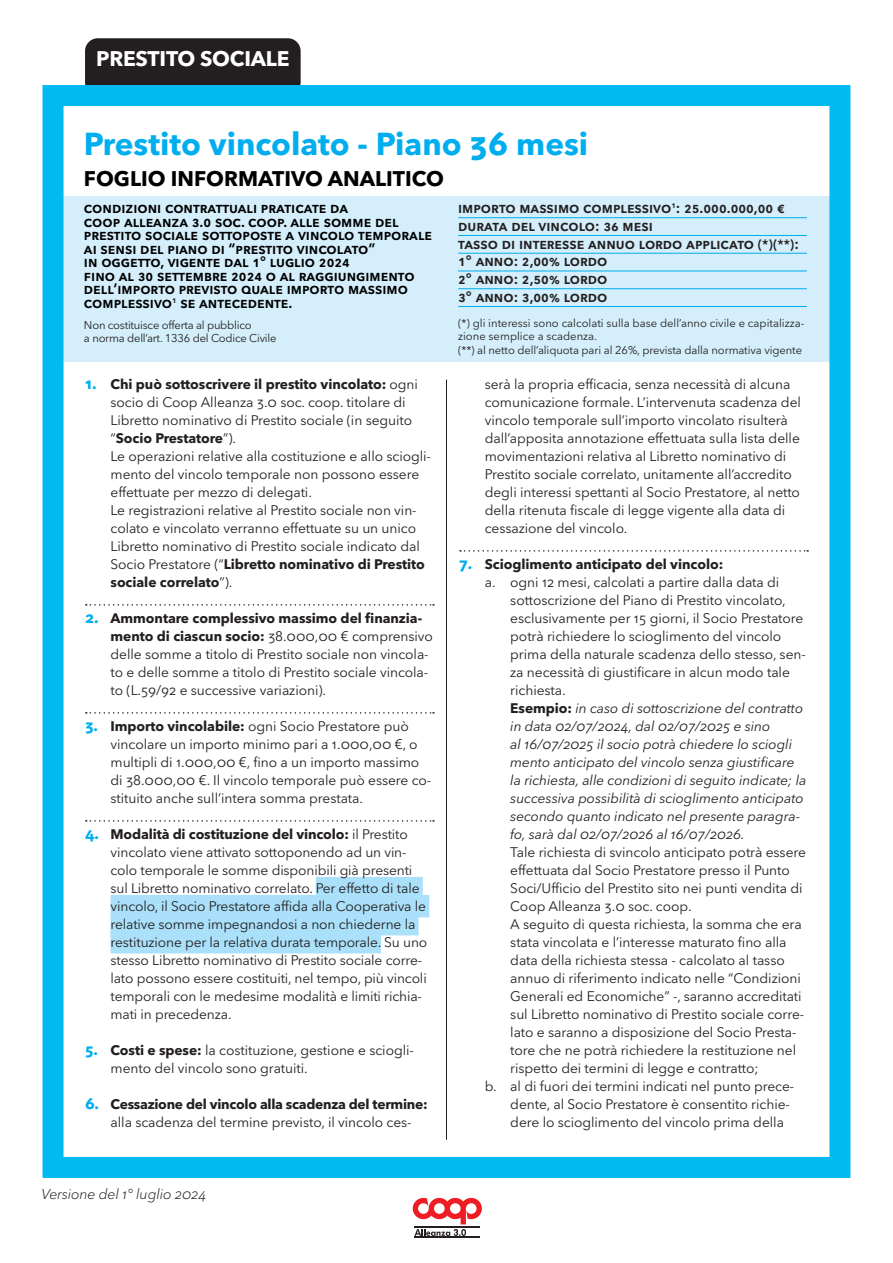
<style>
.page{position:relative;width:893px;height:1263px;background:#fff}
.page>*{position:absolute;margin:0;border:0;box-sizing:border-box;transform-origin:0 0}
.t1{font:700 31.5px "Avenir Next LT Pro";color:#00aeef}
.t2{font:700 21px "Avenir Next LT Pro";color:#000}
.t3{font:700 21px "Avenir Next LT Pro";letter-spacing:-.01em;color:#fff}
.t4{font:600 15px/13.5px "Avenir Next LT Pro";color:#000}
.t5{font:600 15px/17.7px "Avenir Next LT Pro";color:#231f20}
.t6{font:italic 300 14.25px "Avenir Next LT Pro";letter-spacing:-.01em;color:#231f20}
.t7{font:13.8px/18px "Avenir Next LT Pro";letter-spacing:-.005em;color:#231f20}
.t8{font:italic 13.8px "Avenir Next LT Pro";letter-spacing:-.005em;color:#231f20}
.t9{font:700 13.8px "Avenir Next LT Pro";letter-spacing:-.005em;color:#231f20}
.t10{font:12px "Avenir Next LT Pro";color:#231f20}
.t11{font:11.25px/13.5px "Avenir Next LT Pro";letter-spacing:-.01em;color:#231f20}
.s1{font-size:13.5px}
.s2{font-weight:700;font-size:15px;color:#00aeef}
.s3{font-weight:700}
.s4{font-size:15px;color:#00aeef}
.s5{font-weight:700;font-style:normal}
</style>
<div class="page">
<div style="left:57px;top:196px;width:782px;height:166px;background:#d4effb"></div>
<svg style="left:86px;top:604px;width:348px;height:2px"></svg>
<svg style="left:86px;top:712px;width:348px;height:2px"></svg>
<svg style="left:86px;top:820px;width:348px;height:2px"></svg>
<div style="left:316px;top:877px;width:107px;height:22px;background:#aae0f9"></div>
<div style="left:111px;top:895px;width:318px;height:22px;background:#aae0f9"></div>
<div style="left:111px;top:913px;width:308px;height:22px;background:#aae0f9"></div>
<div style="left:111px;top:931px;width:270px;height:22px;background:#aae0f9"></div>
<svg style="left:460px;top:550px;width:348px;height:2px"></svg>
<hr style="left:458px;top:217px;width:349px;height:1px;background:#00aeef">
<hr style="left:458px;top:235px;width:349px;height:1px;background:#00aeef">
<hr style="left:458px;top:253px;width:349px;height:1px;background:#00aeef">
<hr style="left:458px;top:271px;width:349px;height:1px;background:#00aeef">
<hr style="left:458px;top:288px;width:349px;height:1px;background:#00aeef">
<hr style="left:458px;top:306px;width:349px;height:1px;background:#00aeef">
<hr style="left:446px;top:380px;width:1px;height:760px;background:#231f20">
<div style="left:85px;top:38px;width:216px;height:57px;background:#231f20;border-radius:13px"></div>
<div style="left:43px;top:85px;width:807px;height:1093px;border:21px solid #00baf1"></div>
<hr style="left:414px;top:1237px;width:66px;height:1px;background:#231f20">
<svg style="left:413px;top:1198px;width:69px;height:38px"></svg>
<h2 class="t3" style="left:96px;top:46px;width:195px">PRESTITO SOCIALE</h2>
<h1 class="t1" style="left:84px;top:124px;width:506px">Prestito vincolato - Piano 36 mesi</h1>
<h2 class="t2" style="left:84px;top:166px;width:361px">FOGLIO INFORMATIVO ANALITICO</h2>
<p class="t4" style="left:84px;top:201px;width:350px">condizioni contrattuali praticate da<br>coop alleanza 3.0 soc. coop. alle somme del prestito sociale sottoposte a vincolo temporale ai sensi del piano di “prestito vincolato”<br>in oggetto, vigente dal 1° luglio 2024<br>fino al 30 settembre 2024 o al raggiungimento dell’importo previsto quale importo massimo complessivo<sup>1</sup> se antecedente.</p>
<p class="t11" style="left:84px;top:318px;width:194px">Non costituisce offerta al pubblico<br>a norma dell’art. 1336 del Codice Civile</p>
<p class="t5" style="left:458px;top:199px;width:342px">importo massimo complessivo<sup>1</sup>: 25.000.000,00 € durata del vincolo: 36 mesi<br>tasso di interesse annuo lordo applicato <span class="s1">(*)(**)</span>:<br>1° anno: 2,00% lordo<br>2° anno: 2,50% lordo<br>3° anno: 3,00% lordo</p>
<p class="t11" style="left:458px;top:316px;width:348px">(*) gli interessi sono calcolati sulla base dell’anno civile e capitalizza&shy;zione semplice a scadenza.<br>(**) al netto dell’aliquota pari al 26%, prevista dalla normativa vigente</p>
<p class="t7" style="left:111px;top:375px;width:322px;text-indent:-26px"><span class="s2">1.</span> <span class="s3">Chi può sottoscrivere il prestito vincolato:</span> ogni socio di Coop Alleanza 3.0 soc. coop. titolare di Libretto nominativo di Prestito sociale (in seguito “<span class="s3">Socio Prestatore</span>”).<br>Le operazioni relative alla costituzione e allo sciogli&shy;mento del vincolo temporale non possono essere effettuate per mezzo di delegati.<br>Le registrazioni relative al Prestito sociale non vin&shy;colato e vincolato verranno effettuate su un unico Libretto nominativo di Prestito sociale indicato dal Socio Prestatore (“<span class="s3">Libretto nominativo di Prestito sociale correlato</span>”).</p>
<p class="t7" style="left:111px;top:609px;width:324px;text-indent:-26px"><span class="s2">2.</span> <span class="s3">Ammontare complessivo massimo del finanzia&shy;mento di ciascun socio:</span> 38.000,00 € comprensivo delle somme a titolo di Prestito sociale non vincola&shy;to e delle somme a titolo di Prestito sociale vincola&shy;to (L.59/92 e successive variazioni).</p>
<p class="t7" style="left:111px;top:717px;width:322px;text-indent:-26px"><span class="s2">3.</span> <span class="s3">Importo vincolabile:</span> ogni Socio Prestatore può vincolare un importo minimo pari a 1.000,00 €, o multipli di 1.000,00 €, fino a un importo massimo di 38.000,00 €. Il vincolo temporale può essere co&shy;stituito anche sull’intera somma prestata.</p>
<p class="t7" style="left:111px;top:825px;width:318px;text-indent:-26px"><span class="s2">4.</span> <span class="s3">Modalità di costituzione del vincolo:</span> il Prestito vincolato viene attivato sottoponendo ad un vin&shy;colo temporale le somme disponibili già presenti sul Libretto nominativo correlato. Per effetto di tale vincolo, il Socio Prestatore affida alla Cooperativa le relative somme impegnandosi a non chiederne la restituzione per la relativa durata temporale. Su uno stesso Libretto nominativo di Prestito sociale corre&shy;lato possono essere costituiti, nel tempo, più vincoli temporali con le medesime modalità e limiti richia&shy;mati in precedenza.</p>
<p class="t7" style="left:111px;top:1041px;width:305px;text-indent:-26px"><span class="s2">5.</span> <span class="s3">Costi e spese:</span> la costituzione, gestione e sciogli&shy;mento del vincolo sono gratuiti.</p>
<p class="t7" style="left:111px;top:1095px;width:319px;text-indent:-26px"><span class="s2">6.</span> <span class="s3">Cessazione del vincolo alla scadenza del termine: </span>alla scadenza del termine previsto, il vincolo ces-</p>
<p class="t6" style="left:41px;top:1185px;width:166px">Versione del 1° luglio 2024</p>
<p class="t10" style="left:43px;top:1187px;width:157px">Versione del 2 gennaio 2024</p>
<p class="t7" style="left:485px;top:375px;width:318px">serà la propria efficacia, senza necessità di alcuna comunicazione formale. L’intervenuta scadenza del vincolo temporale sull’importo vincolato risulterà dall’apposita annotazione effettuata sulla lista delle movimentazioni relativa al Libretto nominativo di Prestito sociale correlato, unitamente all’accredito degli interessi spettanti al Socio Prestatore, al netto della ritenuta fiscale di legge vigente alla data di cessazione del vincolo.</p>
<p class="t9" style="left:459px;top:555px;width:266px"><span class="s4">7.</span> Scioglimento anticipato del vincolo:</p>
<p class="t7" style="left:485px;top:573px;width:296px">a. ogni 12 mesi, calcolati a partire dalla data di</p>
<p class="t7" style="left:510px;top:591px;width:277px">sottoscrizione del Piano di Prestito vincolato,</p>
<p class="t7" style="left:510px;top:609px;width:295px">esclusivamente per 15 giorni, il Socio Prestatore</p>
<p class="t7" style="left:510px;top:627px;width:273px">potrà richiedere lo scioglimento del vincolo</p>
<p class="t7" style="left:510px;top:645px;width:297px">prima della naturale scadenza dello stesso, sen-</p>
<p class="t7" style="left:510px;top:663px;width:281px">za necessità di giustificare in alcun modo tale</p>
<p class="t7" style="left:510px;top:681px;width:57px">richiesta.</p>
<p class="t8" style="left:510px;top:700px;width:294px"><span class="s5">Esempio:</span> in caso di sottoscrizione del contratto</p>
<p class="t8" style="left:510px;top:717px;width:262px">in data 02/07/2024, dal 02/07/2025 e sino</p>
<p class="t8" style="left:510px;top:736px;width:283px">al 16/07/2025 il socio potrà chiedere lo sciogli</p>
<p class="t8" style="left:510px;top:753px;width:286px">mento anticipato del vincolo senza giustificare</p>
<p class="t8" style="left:510px;top:771px;width:298px">la richiesta, alle condizioni di seguito indicate; la</p>
<p class="t8" style="left:510px;top:789px;width:295px">successiva possibilità di scioglimento anticipato</p>
<p class="t8" style="left:510px;top:807px;width:291px">secondo quanto indicato nel presente paragra-</p>
<p class="t8" style="left:510px;top:826px;width:236px">fo, sarà dal 02/07/2026 al 16/07/2026.</p>
<p class="t7" style="left:510px;top:843px;width:297px">Tale richiesta di svincolo anticipato potrà essere</p>
<p class="t7" style="left:510px;top:861px;width:281px">effettuata dal Socio Prestatore presso il Punto</p>
<p class="t7" style="left:510px;top:879px;width:294px">Soci/Ufficio del Prestito sito nei punti vendita di</p>
<p class="t7" style="left:510px;top:897px;width:183px">Coop Alleanza 3.0 soc. coop.</p>
<p class="t7" style="left:510px;top:915px;width:293px">A seguito di questa richiesta, la somma che era</p>
<p class="t7" style="left:510px;top:933px;width:278px">stata vincolata e l’interesse maturato fino alla</p>
<p class="t7" style="left:510px;top:951px;width:276px">data della richiesta stessa - calcolato al tasso</p>
<p class="t7" style="left:510px;top:969px;width:292px">annuo di riferimento indicato nelle “Condizioni</p>
<p class="t7" style="left:510px;top:987px;width:293px">Generali ed Economiche” -, saranno accreditati</p>
<p class="t7" style="left:510px;top:1005px;width:296px">sul Libretto nominativo di Prestito sociale corre-</p>
<p class="t7" style="left:510px;top:1023px;width:288px">lato e saranno a disposizione del Socio Presta-</p>
<p class="t7" style="left:510px;top:1041px;width:287px">tore che ne potrà richiedere la restituzione nel</p>
<p class="t7" style="left:510px;top:1059px;width:250px">rispetto dei termini di legge e contratto;</p>
<p class="t7" style="left:485px;top:1077px;width:311px">b. al di fuori dei termini indicati nel punto prece-</p>
<p class="t7" style="left:510px;top:1095px;width:281px">dente, al Socio Prestatore è consentito richie-</p>
<p class="t7" style="left:510px;top:1113px;width:275px">dere lo scioglimento del vincolo prima della</p>
</div>
